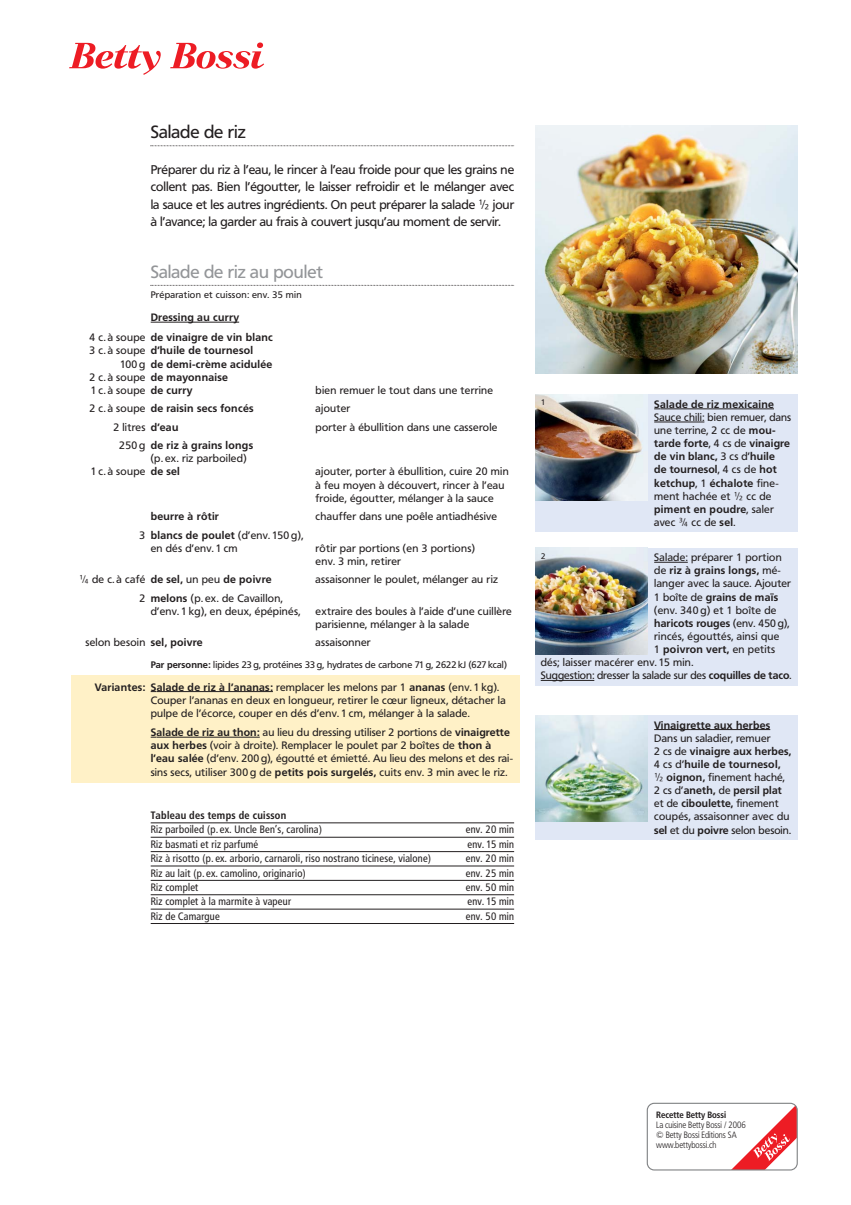
<style>
.page{position:relative;width:851px;height:1205px;background:#fff}
.page>*{position:absolute;margin:0;border:0;box-sizing:border-box;transform-origin:0 0}
.t1{font:17.5px "Frutiger B Bn";color:#939598}
.t2{font:17.5px "Frutiger B Bn";color:#231f20}
.t3{font:12.5px/17.5px "Frutiger B Bn";color:#231f20;text-align:justify}
.t4{font:10.62px/13.1px "Frutiger B Bn";letter-spacing:.025em;color:#231f20}
.t5{font:700 10.62px/20.2px "Frutiger B Bn";letter-spacing:.03em;color:#231f20}
.t6{font:10.62px "Frutiger B Bn Con Regular";letter-spacing:.025em;color:#231f20}
.t7{font:10.62px "Frutiger B Bn";color:#231f20}
.t8{font:700 10.62px "Frutiger B Bn";letter-spacing:.01em;color:#231f20}
.t9{font:10.62px "Frutiger B Bn Con Bold";letter-spacing:.025em;color:#231f20}
.t10{font:9.38px "Frutiger B Bn";letter-spacing:.01em;color:#231f20}
.t11{font:9.38px "Frutiger B Bn";letter-spacing:.03em;color:#231f20}
.t12{font:9px/10px "Frutiger BB Con Light";color:#231f20}
.t13{font:9px "Frutiger BB Con Bold";color:#231f20}
.t14{font:8px "Frutiger B Bn";color:#231f20}
.s1{font-weight:400}
.s2{font-weight:700}
</style>
<div class="page">
<svg style="left:69px;top:43px;width:92px;height:32px"></svg>
<svg style="left:170px;top:42px;width:94px;height:27px"></svg>
<svg style="left:646px;top:1103px;width:151px;height:67px"></svg>
<div style="left:535px;top:715px;width:262px;height:124px;background:#e0e7f5"></div>
<hr style="left:660px;top:729px;width:30px;height:1px;background:#231f20">
<hr style="left:690px;top:729px;width:80px;height:1px;background:#231f20">
<img style="left:535px;top:715px;width:112px;height:106px">
<img style="left:535px;top:125px;width:262px;height:248px">
<div style="left:535px;top:394px;width:262px;height:138px;background:#e0e7f5"></div>
<hr style="left:660px;top:409px;width:113px;height:1px;background:#231f20">
<hr style="left:654px;top:422px;width:50px;height:1px;background:#231f20">
<img style="left:535px;top:394px;width:112px;height:107px">
<div style="left:535px;top:548px;width:262px;height:137px;background:#e0e7f5"></div>
<hr style="left:654px;top:562px;width:33px;height:1px;background:#231f20">
<hr style="left:540px;top:680px;width:54px;height:1px;background:#231f20">
<img style="left:535px;top:548px;width:112px;height:106px">
<div style="left:71px;top:675px;width:448px;height:107px;background:#fff1c7"></div>
<svg style="left:151px;top:145px;width:363px;height:1px"></svg>
<svg style="left:151px;top:285px;width:363px;height:1px"></svg>
<hr style="left:162px;top:322px;width:77px;height:1px;background:#231f20">
<hr style="left:157px;top:691px;width:116px;height:1px;background:#231f20">
<hr style="left:157px;top:737px;width:103px;height:1px;background:#231f20">
<hr style="left:151px;top:822px;width:363px;height:1px;background:#231f20">
<hr style="left:151px;top:837px;width:363px;height:1px;background:#231f20">
<hr style="left:151px;top:851px;width:363px;height:1px;background:#231f20">
<hr style="left:151px;top:865px;width:363px;height:1px;background:#231f20">
<hr style="left:151px;top:880px;width:363px;height:1px;background:#231f20">
<hr style="left:151px;top:894px;width:363px;height:1px;background:#231f20">
<hr style="left:151px;top:909px;width:363px;height:1px;background:#231f20">
<hr style="left:151px;top:923px;width:363px;height:1px;background:#231f20">
<h1 class="t2" style="left:151px;top:125px;width:97px">Salade de riz</h1>
<p class="t3" style="left:151px;top:161px;width:365px">Préparer du riz à l’eau, le rincer à l’eau froide pour que les grains ne collent pas. Bien l’égoutter, le laisser refroidir et le mélanger avec la sauce et les autres ingrédients. On peut préparer la salade ¿ jour à l’avance; la garder au frais à couvert jusqu’au moment de servir.</p>
<h1 class="t1" style="left:151px;top:264px;width:174px">Salade de riz au poulet</h1>
<p class="t11" style="left:151px;top:291px;width:152px">Préparation et cuisson: env. 35 min</p>
<p class="t5" style="left:89px;top:308px;width:185px;text-indent:61px">Dressing au curry<br><span class="s1">4 c. à soupe</span> de vinaigre de vin blanc</p>
<p class="t5" style="left:89px;top:341px;width:165px"><span class="s1">3 c. à soupe</span> d’huile de tournesol</p>
<p class="t5" style="left:120px;top:354px;width:154px"><span class="s1">100 g</span> de demi-crème acidulée</p>
<p class="t5" style="left:89px;top:368px;width:140px"><span class="s1">2 c. à soupe</span> de mayonnaise</p>
<p class="t4" style="left:91px;top:384px;width:103px">1 c. à soupe <span class="s2">de curry</span></p>
<p class="t4" style="left:315px;top:384px;width:179px">bien remuer le tout dans une terrine</p>
<p class="t5" style="left:89px;top:399px;width:165px"><span class="s1">2 c. à soupe</span> de raisin secs foncés</p>
<p class="t4" style="left:315px;top:403px;width:36px">ajouter</p>
<p class="t4" style="left:113px;top:421px;width:67px">2 litres <span class="s2">d’eau</span></p>
<p class="t4" style="left:315px;top:421px;width:183px">porter à ébullition dans une casserole</p>
<p class="t5" style="left:119px;top:436px;width:135px"><span class="s1">250 g</span> de riz à grains longs</p>
<p class="t4" style="left:151px;top:453px;width:97px">(p. ex. riz parboiled)</p>
<p class="t4" style="left:91px;top:466px;width:91px">1 c. à soupe <span class="s2">de sel</span></p>
<p class="t4" style="left:315px;top:466px;width:195px">ajouter, porter à ébullition, cuire 20 min à feu moyen à découvert, rincer à l’eau froide, égoutter, mélanger à la sauce</p>
<p class="t5" style="left:151px;top:507px;width:70px">beurre à rôtir</p>
<p class="t4" style="left:315px;top:511px;width:183px">chauffer dans une poêle antiadhésive</p>
<p class="t4" style="left:151px;top:529px;width:154px;text-indent:-11px">3 <span class="s2">blancs de poulet</span> (d’env. 150 g), en dés d’env. 1 cm</p>
<p class="t4" style="left:315px;top:542px;width:161px">rôtir par portions (en 3 portions) env. 3 min, retirer</p>
<p class="t4" style="left:79px;top:574px;width:193px">¡ de c. à café <span class="s2">de sel,</span> un peu <span class="s2">de poivre</span></p>
<p class="t4" style="left:315px;top:574px;width:184px">assaisonner le poulet, mélanger au riz</p>
<p class="t4" style="left:151px;top:592px;width:151px;text-indent:-11px">2 <span class="s2">melons</span> (p. ex. de Cavaillon, d’env. 1 kg), en deux, épépinés,</p>
<p class="t4" style="left:315px;top:605px;width:198px">extraire des boules à l’aide d’une cuillère parisienne, mélanger à la salade</p>
<p class="t4" style="left:85px;top:637px;width:119px">selon besoin <span class="s2">sel, poivre</span></p>
<p class="t4" style="left:315px;top:637px;width:57px">assaisonner</p>
<p class="t10" style="left:151px;top:660px;width:358px"><span class="s2">Par personne:</span> lipides 23 g, protéines 33 g, hydrates de carbone 71 g, 2622 kJ (627 kcal)</p>
<p class="t4" style="left:151px;top:681px;width:356px;text-indent:-56px"><span class="s2">Variantes: Salade de riz à l’ananas:</span> remplacer les melons par 1 <span class="s2">ananas</span> (env. 1 kg).<br>Couper l’ananas en deux en longueur, retirer le cœur ligneux, détacher la pulpe de l’écorce, couper en dés d’env. 1 cm, mélanger à la salade.</p>
<p class="t4" style="left:151px;top:727px;width:364px"><span class="s2">Salade de riz au thon:</span> au lieu du dressing utiliser 2 portions de <span class="s2">vinaigrette aux herbes</span> (voir à droite). Remplacer le poulet par 2 boîtes de <span class="s2">thon à l’eau salée</span> (d’env. 200 g), égoutté et émietté. Au lieu des melons et des rai&shy;sins secs, utiliser 300 g de <span class="s2">petits pois surgelés,</span> cuits env. 3 min avec le riz.</p>
<p class="t9" style="left:151px;top:811px;width:137px">Tableau des temps de cuisson</p>
<p class="t6" style="left:151px;top:825px;width:173px">Riz parboiled (p. ex. Uncle Ben’s, carolina)</p>
<p class="t6" style="left:466px;top:825px;width:50px">env. 20 min</p>
<p class="t6" style="left:151px;top:840px;width:109px">Riz basmati et riz parfumé</p>
<p class="t6" style="left:467px;top:840px;width:48px">env. 15 min</p>
<p class="t6" style="left:151px;top:854px;width:282px">Riz à risotto (p. ex. arborio, carnaroli, riso nostrano ticinese, vialone)</p>
<p class="t6" style="left:466px;top:854px;width:50px">env. 20 min</p>
<p class="t6" style="left:151px;top:868px;width:157px">Riz au lait (p. ex. camolino, originario)</p>
<p class="t6" style="left:466px;top:868px;width:50px">env. 25 min</p>
<p class="t6" style="left:151px;top:883px;width:49px">Riz complet</p>
<p class="t6" style="left:466px;top:883px;width:50px">env. 50 min</p>
<p class="t6" style="left:151px;top:897px;width:142px">Riz complet à la marmite à vapeur</p>
<p class="t6" style="left:467px;top:897px;width:48px">env. 15 min</p>
<p class="t6" style="left:151px;top:912px;width:70px">Riz de Camargue</p>
<p class="t6" style="left:466px;top:912px;width:50px">env. 50 min</p>
<p class="t14" style="left:541px;top:399px;width:6px">1</p>
<p class="t5" style="left:654px;top:395px;width:121px">Salade de riz mexicaine</p>
<p class="t4" style="left:654px;top:411px;width:138px">Sauce chili: bien remuer, dans une terrine, 2 cc de <span class="s2">mou&shy;tarde forte</span>, 4 cs de <span class="s2">vinaigre de vin blanc,</span> 3 cs d’<span class="s2">huile<br>de tournesol</span>, 4 cs de <span class="s2">hot ketchup</span>, 1 <span class="s2">échalote</span> fine&shy;ment hachée et ¿ cc de <span class="s2">piment en poudre</span>, saler avec £ cc de <span class="s2">sel</span>.</p>
<p class="t14" style="left:541px;top:552px;width:6px">2</p>
<p class="t4" style="left:654px;top:552px;width:129px">Salade: préparer 1 portion</p>
<p class="t5" style="left:654px;top:561px;width:128px"><span class="s1">de</span> riz à grains longs, <span class="s1">mé-</span></p>
<p class="t4" style="left:654px;top:578px;width:138px">langer avec la sauce. Ajouter</p>
<p class="t5" style="left:654px;top:587px;width:125px"><span class="s1">1 boîte de</span> grains de maïs</p>
<p class="t4" style="left:654px;top:604px;width:124px">(env. 340 g) et 1 boîte de</p>
<p class="t8" style="left:654px;top:618px;width:137px">haricots rouges <span class="s1">(env. 450 g),</span></p>
<p class="t4" style="left:654px;top:630px;width:127px">rincés, égouttés, ainsi que</p>
<p class="t5" style="left:654px;top:640px;width:122px"><span class="s1">1</span> poivron vert, <span class="s1">en petits</span></p>
<p class="t4" style="left:540px;top:657px;width:154px">dés; laisser macérer env. 15 min.</p>
<p class="t7" style="left:540px;top:671px;width:252px">Suggestion: dresser la salade sur des <span class="s2">coquilles de taco</span>.</p>
<p class="t5" style="left:654px;top:715px;width:117px">Vinaigrette aux herbes</p>
<p class="t4" style="left:654px;top:732px;width:139px">Dans un saladier, remuer<br>2 cs de <span class="s2">vinaigre aux herbes,<br></span>4 cs d’<span class="s2">huile de tournesol, </span>¿ <span class="s2">oignon,</span> finement haché,<br>2 cs d’<span class="s2">aneth,</span> de <span class="s2">persil plat </span>et de <span class="s2">ciboulette,</span> finement coupés, assaisonner avec du <span class="s2">sel</span> et du <span class="s2">poivre</span> selon besoin.</p>
<p class="t13" style="left:656px;top:1111px;width:71px">Recette Betty Bossi</p>
<p class="t12" style="left:656px;top:1121px;width:91px">La cuisine Betty Bossi / 2006 © Betty Bossi Editions SA www.bettybossi.ch</p>
</div>
